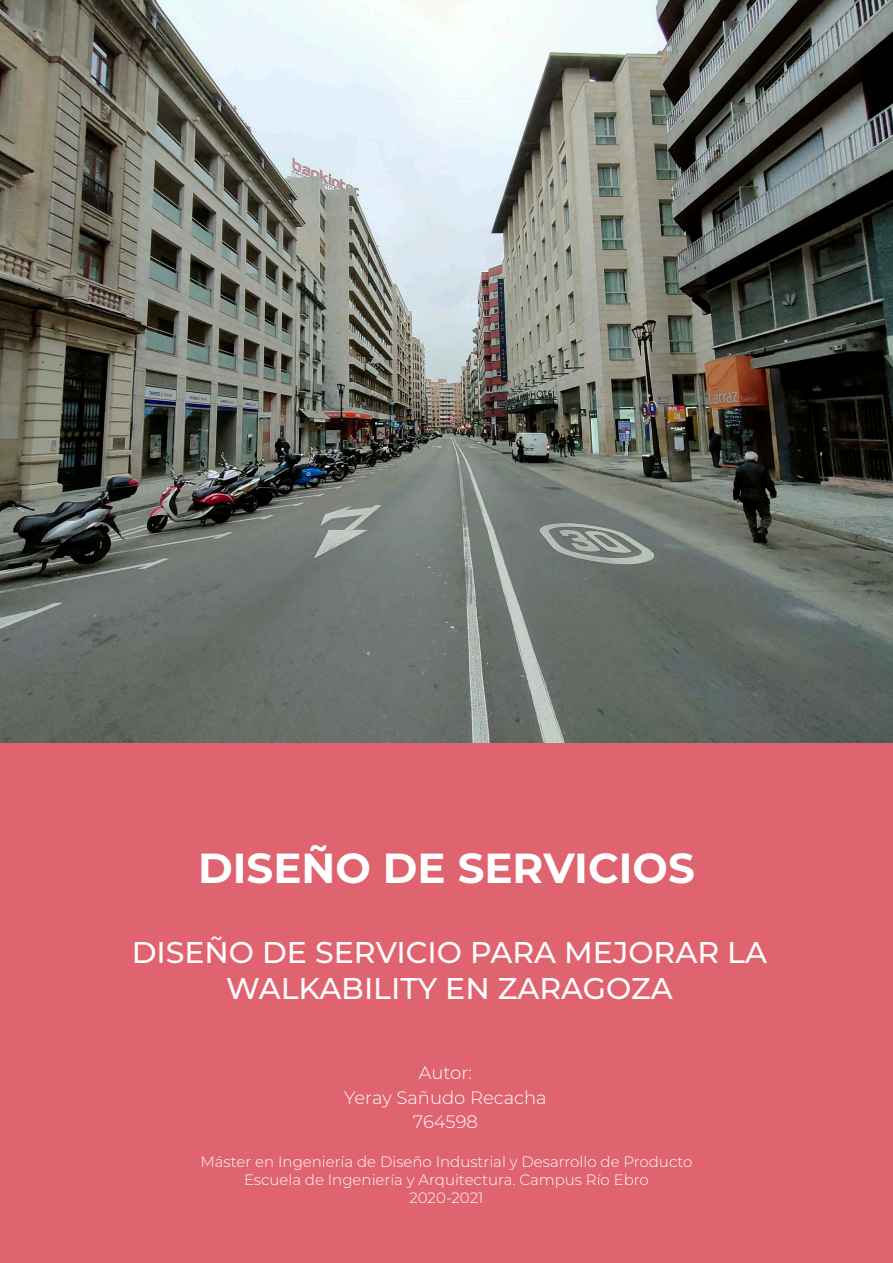
<style>
.page{position:relative;width:893px;height:1263px;background:#fff}
.page>*{position:absolute;margin:0;border:0;box-sizing:border-box;transform-origin:0 0}
.t1{font:700 42px "Montserrat";color:#fff}
.t2{font:500 30px/36px "Montserrat";color:#fff;text-align:center}
.t3{font:300 18px "Montserrat";color:#fff}
.t4{font:300 15px "Montserrat";color:#fff}
</style>
<div class="page">
<img style="left:0;top:0;width:893px;height:744px">
<div style="left:0;top:744px;width:893px;height:519px;background:#e06370"></div>
<p class="t1" style="left:198px;top:838px;width:498px">DISEÑO DE SERVICIOS</p>
<p class="t2" style="left:132px;top:933px;width:637px">DISEÑO DE SERVICIO PARA MEJORAR LA<br>WALKABILITY EN ZARAGOZA</p>
<p class="t3" style="left:419px;top:1061px;width:55px">Autor:</p>
<p class="t3" style="left:344px;top:1085px;width:204px">Yeray Sañudo Recacha</p>
<p class="t3" style="left:413px;top:1109px;width:66px">764598</p>
<p class="t4" style="left:201px;top:1151px;width:493px">Máster en Ingeniería de Diseño Industrial y Desarrollo de Producto</p>
<p class="t4" style="left:244px;top:1169px;width:406px">Escuela de Ingeniería y Arquitectura. Campus Río Ebro</p>
<p class="t4" style="left:409px;top:1187px;width:76px">2020-2021</p>
</div>
